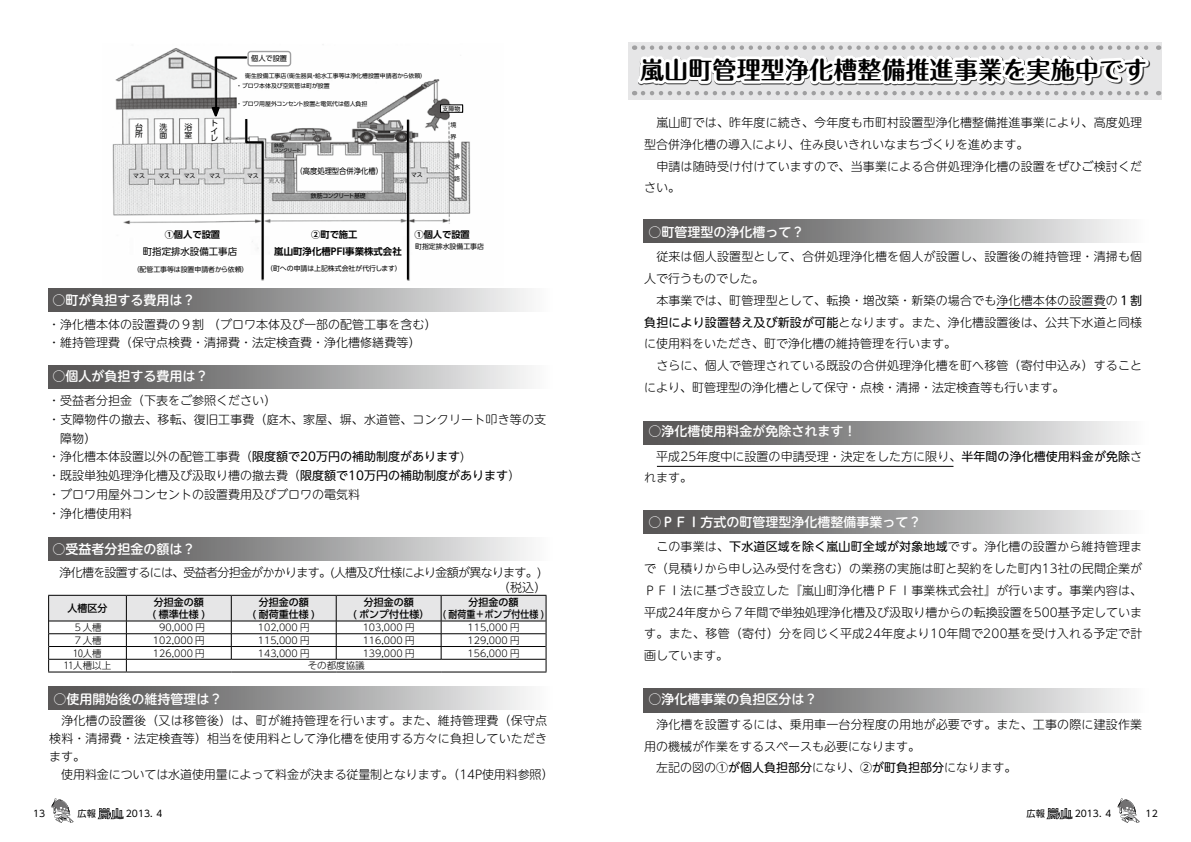
<style>
.page{position:relative;width:1191px;height:842px;background:#fff}
.page>*{position:absolute;margin:0;border:0;box-sizing:border-box;transform-origin:0 0}
.t1{font:700 24.1px "Maru Fo Pro";color:#000}
.t2{font:500 13px "UD Shin M Go Pro";color:#fff}
.t3{font:300 12px/21.7px "UD Shin M Go Pro";letter-spacing:.005em;color:#000}
.t4{font:300 12px/14.6px "UD Shin M Go Pro";letter-spacing:-.06em;color:#000}
.t5{font:500 10px/12.1px "UD Shin Go Pro";color:#000;text-align:center}
.t6{font:300 9.5px "UD Shin Go Pro";color:#000}
.t7{font:9.4px "UD Shin Go Pro De Bold 90 pv RKSJ H";color:#000}
.t8{font:9.4px "UD Shin Go Pro Regular 90 pv RKSJ H";color:#000}
.t9{font:9.3px "UD Shin Go Pro De Bold 90 pv RKSJ H";color:#000}
.t10{font:9.2px "UD Shin Go Pro";color:#000}
.t11{font:7.9px "UD Shin Go Pro Regular 90 pv RKSJ H";color:#000;scale:.93 1}
.t12{font:7.9px/7.9px "UD Shin Go Pro Regular 90 pv RKSJ V";color:#000}
.t13{font:7.2px "UD Shin Go Pro Regular 90 pv RKSJ H";letter-spacing:-.005em;color:#000}
.t14{font:6.9px "UD Shin Go Pro Regular 90 pv RKSJ H";color:#000}
.t15{font:5.9px/10.8px "UD Shin Go Pro Regular 90 pv RKSJ H";color:#000}
.t16{font:5.9px "UD Shin Go Pro Regular 90 pv RKSJ H";letter-spacing:-.02em;color:#000}
.t17{font:5.9px "UD Shin Go Pro Regular 90 pv RKSJ H";letter-spacing:-.07em;color:#000}
.t18{font:5.9px/11.8px "UD Shin Go Pro Regular 90 pv RKSJ V";color:#000}
.t19{font:4.4px/4.9px "UD Shin Go Pro Regular 90 pv RKSJ H";letter-spacing:-.09em;color:#000;scale:1.14 1}
.s1{font-weight:400}
</style>
<div class="page">
<svg style="left:1046px;top:808px;width:26px;height:11px"></svg>
<svg style="left:1117px;top:798px;width:22px;height:25px"></svg>
<svg style="left:97px;top:808px;width:27px;height:11px"></svg>
<svg style="left:51px;top:798px;width:23px;height:25px"></svg>
<div style="left:643px;top:219px;width:505px;height:23px;background:linear-gradient(to right,#474646,#f6f7f7)"></div>
<div style="left:643px;top:421px;width:505px;height:23px;background:linear-gradient(to right,#474646,#f6f7f7)"></div>
<div style="left:48px;top:538px;width:505px;height:23px;background:linear-gradient(to right,#474646,#f6f7f7)"></div>
<div style="left:48px;top:686px;width:505px;height:23px;background:linear-gradient(to right,#474646,#f6f7f7)"></div>
<div style="left:48px;top:365px;width:505px;height:23px;background:linear-gradient(to right,#474646,#f6f7f7)"></div>
<div style="left:48px;top:289px;width:505px;height:23px;background:linear-gradient(to right,#474646,#f6f7f7)"></div>
<div style="left:643px;top:510px;width:505px;height:23px;background:linear-gradient(to right,#474646,#f6f7f7)"></div>
<div style="left:643px;top:689px;width:505px;height:23px;background:linear-gradient(to right,#474646,#f6f7f7)"></div>
<hr style="left:657px;top:466px;width:296px;height:1px;background:#000">
<hr style="left:996px;top:308px;width:110px;height:1px;background:#000">
<div style="left:638px;top:56px;width:553px;height:59px;background:#000;opacity:.75"></div>
<svg style="left:634px;top:42px;width:525px;height:53px"></svg>
<img style="left:112px;top:48px;width:359px;height:176px">
<div style="left:440px;top:105px;width:23px;height:8px;background:#fff;border:1px solid #000"></div>
<div style="left:248px;top:52px;width:42px;height:14px;background:#fff;border-radius:3px"></div>
<div style="left:247px;top:51px;width:44px;height:15px;border:1px solid #9f9fa0;border-radius:3px"></div>
<svg style="left:210px;top:55px;width:200px;height:226px"></svg>
<svg style="left:48px;top:595px;width:498px;height:77px"></svg>
<hr style="left:48px;top:672px;width:78px;height:1px;background:#000">
<hr style="left:126px;top:672px;width:105px;height:1px;background:#000">
<hr style="left:231px;top:672px;width:105px;height:1px;background:#000">
<hr style="left:336px;top:672px;width:105px;height:1px;background:#000">
<hr style="left:441px;top:672px;width:105px;height:1px;background:#000">
<p class="t12" style="left:135px;top:122px;width:9px">台所</p>
<p class="t15" style="left:133px;top:170px;width:13px">マス</p>
<p class="t12" style="left:159px;top:122px;width:9px">洗面</p>
<p class="t12" style="left:184px;top:122px;width:9px">浴室</p>
<p class="t12" style="left:210px;top:119px;width:9px;text-align:justify">トイレ</p>
<p class="t15" style="left:158px;top:170px;width:13px">マス</p>
<p class="t15" style="left:184px;top:170px;width:13px">マス</p>
<p class="t15" style="left:209px;top:170px;width:13px">マス</p>
<p class="t9" style="left:165px;top:227px;width:57px">①個人で設置</p>
<p class="t13" style="left:251px;top:53px;width:37px">個人で設置</p>
<p class="t15" style="left:283px;top:70px;width:144px">（衛生器具給水工事等は浄化槽設置申請者から依頼(</p>
<p class="t15" style="left:311px;top:70px;width:7px">・</p>
<p class="t15" style="left:236px;top:70px;width:95px;text-indent:9px">衛生設備工事店<br>・ブロワ本体及び空気管は町が設置</p>
<p class="t16" style="left:236px;top:99px;width:133px">・ブロワ用屋外コンセント設置と電気代は個人負担</p>
<p class="t15" style="left:247px;top:170px;width:13px">マス</p>
<p class="t19" style="left:274px;top:142px;width:25px">鉄筋<br>コンクリート</p>
<p class="t11" style="left:295px;top:165px;width:96px">（高度処理型合併浄化槽(</p>
<p class="t17" style="left:311px;top:191px;width:56px">鉄筋コンクリート基礎</p>
<p class="t15" style="left:411px;top:169px;width:13px">マス</p>
<p class="t15" style="left:442px;top:103px;width:19px">支障物</p>
<p class="t18" style="left:450px;top:119px;width:7px">境界</p>
<p class="t18" style="left:454px;top:149px;width:7px;text-align:justify">排水路</p>
<p class="t9" style="left:311px;top:227px;width:48px">②町で施工</p>
<p class="t9" style="left:414px;top:227px;width:57px">①個人で設置</p>
<p class="t8" style="left:143px;top:244px;width:96px">町指定排水設備工事店</p>
<p class="t14" style="left:133px;top:263px;width:117px">（配管工事等は設置申請者から依頼）</p>
<p class="t7" style="left:274px;top:243px;width:129px">嵐山町浄化槽PFI事業株式会社</p>
<p class="t14" style="left:266px;top:263px;width:137px">（町への申請は上記株式会社が代行します(</p>
<p class="t14" style="left:415px;top:240px;width:70px">町指定排水設備工事店</p>
<p class="t2" style="left:53px;top:289px;width:145px">○町が負担する費用は?</p>
<p class="t3" style="left:48px;top:314px;width:389px;line-height:18.2px">・浄化槽本体の設置費の９割（ブロワ本体及び一部の配管工事を含む(・維持管理費（保守点検費・清掃費・法定検査費・浄化槽修繕費等(</p>
<p class="t2" style="left:53px;top:366px;width:158px">○個人が負担する費用は?</p>
<p class="t3" style="left:48px;top:390px;width:499px;line-height:18.9px">・受益者分担金（下表をご参照ください(<br>・支障物件の撤去、移転、復旧工事費（庭木、家屋、塀、水道管、コンクリート叩き等の支　障物(<br>・浄化槽本体設置以外の配管工事費（<span class="s1">限度額で20万円の補助制度があります</span>(<br>・既設単独処理浄化槽及び汲取り槽の撤去費（<span class="s1">限度額で10万円の補助制度があります</span>(<br>・ブロワ用屋外コンセントの設置費用及びブロワの電気料<br>・浄化槽使用料</p>
<p class="t2" style="left:53px;top:538px;width:145px">○受益者分担金の額は?</p>
<p class="t4" style="left:498px;top:565px;width:50px;text-indent:-450px">　浄化槽を設置するには、受益者分担金がかかります。(人槽及び仕様により金額が異なります。(（税込(</p>
<p class="t5" style="left:67px;top:602px;width:41px">人槽区分</p>
<p class="t6" style="left:73px;top:620px;width:30px">５人槽</p>
<p class="t5" style="left:154px;top:596px;width:51px">分担金の額</p>
<p class="t5" style="left:152px;top:608px;width:54px">( 標準仕様 (</p>
<p class="t6" style="left:159px;top:620px;width:47px">90,000 円</p>
<p class="t5" style="left:252px;top:596px;width:64px">分担金の額<br>( 耐荷重仕様 (</p>
<p class="t5" style="left:353px;top:596px;width:78px">分担金の額<br>( ポンプ付仕様(</p>
<p class="t5" style="left:443px;top:596px;width:103px">分担金の額<br>( 耐荷重＋ポンプ付仕様 (</p>
<p class="t6" style="left:467px;top:620px;width:53px">115,000 円</p>
<p class="t6" style="left:258px;top:620px;width:53px">102,000 円</p>
<p class="t6" style="left:363px;top:620px;width:53px">103,000 円</p>
<p class="t6" style="left:73px;top:632px;width:30px">７人槽</p>
<p class="t6" style="left:153px;top:632px;width:53px">102,000 円</p>
<p class="t6" style="left:258px;top:632px;width:53px">115,000 円</p>
<p class="t6" style="left:363px;top:632px;width:53px">116,000 円</p>
<p class="t6" style="left:467px;top:632px;width:53px">129,000 円</p>
<p class="t6" style="left:73px;top:645px;width:30px">10人槽</p>
<p class="t6" style="left:153px;top:645px;width:53px">126,000 円</p>
<p class="t6" style="left:258px;top:645px;width:53px">143,000 円</p>
<p class="t6" style="left:363px;top:645px;width:53px">139,000 円</p>
<p class="t6" style="left:467px;top:645px;width:53px">156,000 円</p>
<p class="t6" style="left:64px;top:658px;width:49px">11人槽以上</p>
<p class="t2" style="left:54px;top:689px;width:171px">○使用開始後の維持管理は?</p>
<p class="t3" style="left:49px;top:711px;width:500px;line-height:18.2px">　浄化槽の設置後（又は移管後）は、町が維持管理を行います。また、維持管理費（保守点検料・清掃費・法定検査等）相当を使用料として浄化槽を使用する方々に負担していただきます。<br>　使用料金については水道使用量によって料金が決まる従量制となります｡（14P使用料参照(</p>
<p class="t6" style="left:308px;top:658px;width:58px">その都度協議</p>
<p class="t10" style="left:33px;top:806px;width:14px">13</p>
<p class="t10" style="left:78px;top:806px;width:20px">広報</p>
<p class="t10" style="left:126px;top:806px;width:40px">2013. ４</p>
<h1 class="t1" style="left:640px;top:51px;width:509px">嵐山町管理型浄化槽整備推進事業を実施中です</h1>
<p class="t3" style="left:644px;top:111px;width:499px">　嵐山町では、昨年度に続き、今年度も市町村設置型浄化槽整備推進事業により、高度処理型合併浄化槽の導入により、住み良いきれいなまちづくりを進めます。<br>　申請は随時受け付けていますので、当事業による合併処理浄化槽の設置をぜひご検討ください。</p>
<p class="t2" style="left:648px;top:221px;width:157px">○町管理型の浄化槽って?</p>
<p class="t3" style="left:644px;top:245px;width:499px">　従来は個人設置型として、合併処理浄化槽を個人が設置し、設置後の維持管理・清掃も個人で行うものでした。<br>　本事業では、町管理型として、転換・増改築・新築の場合でも浄化槽本体の設置費の<span class="s1">１割負担により設置替え及び新設が可能</span>となります。また、浄化槽設置後は、公共下水道と同様に使用料をいただき、町で浄化槽の維持管理を行います。<br>　さらに、個人で管理されている既設の合併処理浄化槽を町へ移管（寄付申込み）することにより、町管理型の浄化槽として保守・点検・清掃・法定検査等も行います。</p>
<p class="t2" style="left:648px;top:420px;width:209px">○浄化槽使用料金が免除されます!</p>
<p class="t3" style="left:644px;top:445px;width:499px">　平成25年度中に設置の申請受理・決定をした方に限り、<span class="s1">半年間の浄化槽使用料金が免除</span>されます。</p>
<p class="t2" style="left:648px;top:511px;width:274px">○ＰＦＩ方式の町管理型浄化槽整備事業って?</p>
<p class="t3" style="left:644px;top:535px;width:500px;text-align:justify">　この事業は、<span class="s1">下水道区域を除く嵐山町全域が対象地域</span>です。浄化槽の設置から維持管理まで（見積りから申し込み受付を含む）の業務の実施は町と契約をした町内13社の民間企業がＰＦＩ法に基づき設立した『嵐山町浄化槽ＰＦＩ事業株式会社』が行います。事業内容は、平成24年度から７年間で単独処理浄化槽及び汲取り槽からの転換設置を500基予定しています。また、移管（寄付）分を同じく平成24年度より10年間で200基を受け入れる予定で計画しています。</p>
<p class="t2" style="left:648px;top:689px;width:170px">○浄化槽事業の負担区分は?</p>
<p class="t3" style="left:644px;top:713px;width:499px">　浄化槽を設置するには、乗用車一台分程度の用地が必要です。また、工事の際に建設作業用の機械が作業をするスペースも必要になります。<br>　左記の図の<span class="s1">①が個人負担部分</span>になり、<span class="s1">②が町負担部分</span>になります。</p>
<p class="t10" style="left:1026px;top:806px;width:20px">広報</p>
<p class="t10" style="left:1074px;top:806px;width:40px">2013. ４</p>
<p class="t10" style="left:1145px;top:806px;width:14px">12</p>
</div>
